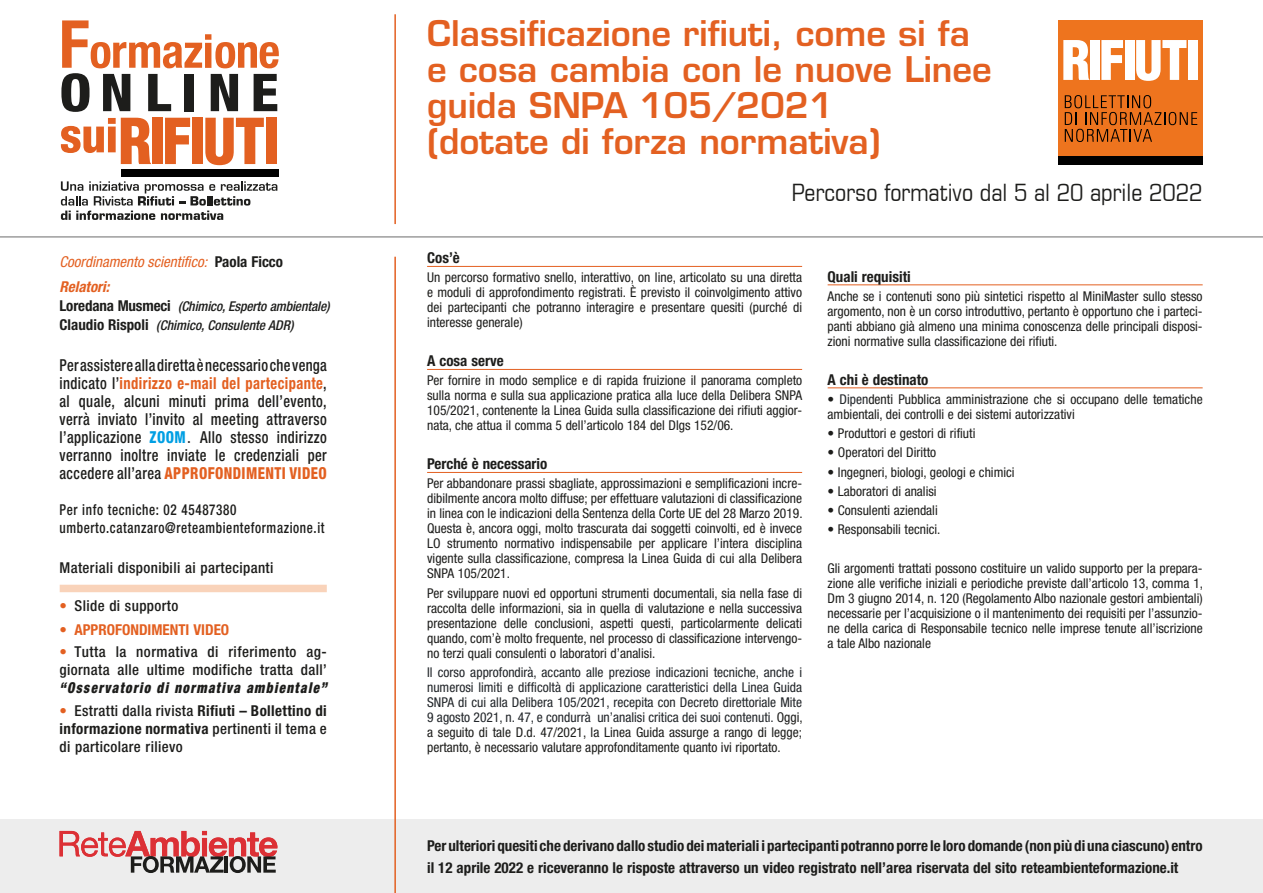
<style>
.page{position:relative;width:1263px;height:893px;background:#fff}
.page>*{position:absolute;margin:0;border:0;box-sizing:border-box;transform-origin:0 0}
.t1{font:600 34.5px/36px "Eurostile";color:#e36021}
.t2{font:condensed 24px "Eurostile";color:#1d1d1b}
.t3{font:500 condensed 16.5px/18px "Helvetica Neue LT Std";letter-spacing:.03em;color:#1d1d1b;text-align:justify;scale:.88 1}
.t4{font:700 condensed 15px/22.5px "Helvetica Neue LT Std";color:#1d1d1b}
.t5{font:500 condensed 15px/18px "Helvetica Neue LT Std";letter-spacing:.025em;color:#1d1d1b}
.t6{font:500 condensed 15px/18px "Helvetica Neue LT Std";letter-spacing:.045em;color:#1d1d1b;scale:.88 1}
.t7{font:italic condensed 15px "Helvetica Neue LT Std";color:#e36021}
.t8{font:italic 900 condensed 15px "Helvetica Neue LT Std";letter-spacing:.1em;color:#1d1d1b;scale:.88 1}
.t9{font:700 condensed 15px "Helvetica Neue LT Std";color:#e36021}
.t10{font:italic 700 condensed 15px "Helvetica Neue LT Std";color:#e36021}
.t11{font:condensed 13.5px/15px "Helvetica Neue LT Std";color:#1d1d1b;text-align:justify}
.t12{font:condensed 13.5px/15px "Helvetica Neue LT Std";color:#212529;text-align:justify}
.t13{font:italic 500 condensed 13.5px/19.5px "Helvetica Neue LT Std";letter-spacing:-.01em;color:#1d1d1b}
.s1{font-weight:700;font-style:normal;color:#1d1d1b}
.s2{font-weight:700;font-style:normal;font-size:15px}
.s3{font-weight:700;color:#e36021}
.s4{font-weight:800;color:#009fe3}
.s5{font-family:"Times";font-weight:400;font-stretch:normal;font-size:18px}
.s6{font-weight:800;color:#e36021}
.s7{color:#e36021}
.s8{font-weight:500}
.s9{font-weight:700}
.s10{color:#1d1d1b}
.s11{color:#212529}
</style>
<div class="page">
<div style="left:0;top:820px;width:1263px;height:73px;background:#ededed"></div>
<hr style="left:394px;top:257px;width:2px;height:636px;background:#e36021">
<hr style="left:0;top:236px;width:1263px;height:2px;background:#9d9d9d">
<hr style="left:394px;top:14px;width:2px;height:210px;background:#e36021">
<div style="left:60px;top:585px;width:267px;height:7px;background:#f9d3ba"></div>
<div style="left:1058px;top:20px;width:144px;height:145px;background:#ee741e"></div>
<svg style="left:1063px;top:40px;width:26px;height:40px"></svg>
<div style="left:1090px;top:40px;width:9px;height:40px;background:#fff"></div>
<svg style="left:1101px;top:40px;width:22px;height:40px"></svg>
<div style="left:1125px;top:40px;width:9px;height:40px;background:#fff"></div>
<svg style="left:1136px;top:40px;width:50px;height:41px"></svg>
<div style="left:1188px;top:40px;width:10px;height:40px;background:#fff"></div>
<div style="left:1058px;top:157px;width:145px;height:8px;background:#000"></div>
<svg style="left:1065px;top:95px;width:132px;height:47px"></svg>
<svg style="left:61px;top:20px;width:218px;height:92px"></svg>
<div style="left:121px;top:169px;width:157px;height:8px;background:#000"></div>
<svg style="left:61px;top:118px;width:90px;height:46px"></svg>
<div style="left:152px;top:118px;width:11px;height:46px;background:#e36021"></div>
<svg style="left:165px;top:118px;width:25px;height:46px"></svg>
<div style="left:192px;top:118px;width:11px;height:46px;background:#e36021"></div>
<svg style="left:205px;top:118px;width:59px;height:47px"></svg>
<div style="left:266px;top:118px;width:11px;height:46px;background:#e36021"></div>
<svg style="left:61px;top:181px;width:216px;height:39px"></svg>
<hr style="left:427px;top:266px;width:375px;height:1px;background:#e36021">
<hr style="left:427px;top:369px;width:375px;height:1px;background:#e36021">
<hr style="left:427px;top:472px;width:375px;height:1px;background:#e36021">
<hr style="left:828px;top:284px;width:375px;height:1px;background:#e36021">
<hr style="left:828px;top:387px;width:375px;height:1px;background:#e36021">
<svg style="left:60px;top:831px;width:217px;height:42px"></svg>
<p class="t7" style="left:60px;top:253px;width:225px">Coordinamento scientifico: <span class="s1">Paola Ficco</span></p>
<p class="t10" style="left:60px;top:278px;width:51px">Relatori:</p>
<p class="t13" style="left:60px;top:297px;width:272px"><span class="s2">Loredana Musmeci</span> (Chimico, Esperto ambientale)<br><span class="s2">Claudio Rispoli</span> (Chimico, Consulente ADR)</p>
<p class="t3" style="left:60px;top:356px;width:305px">Per assistere alla diretta è necessario che venga indicato l’<span class="s3">indirizzo e-mail del partecipante</span>, al quale, alcuni minuti prima dell’evento, verrà inviato l’invito al meeting attraverso l’applicazione <span class="s4">ZOOM</span><span class="s5">.</span> Allo stesso indirizzo verranno inoltre inviate le credenziali per accedere all’area <span class="s6">APPROFONDIMENTI VIDEO</span></p>
<p class="t6" style="left:60px;top:501px;width:303px">Per info tecniche: 02 45487380 umberto.catanzaro@reteambienteformazione.it</p>
<p class="t5" style="left:60px;top:558px;width:215px">Materiali disponibili ai partecipanti</p>
<p class="t5" style="left:60px;top:597px;width:120px"><span class="s7">•</span> Slide di supporto</p>
<p class="t9" style="left:60px;top:621px;width:171px"><span class="s8">•</span> APPROFONDIMENTI VIDEO</p>
<p class="t5" style="left:60px;top:643px;width:269px"><span class="s7">•</span> Tutta la normativa di riferimento ag&shy;giornata alle ultime modifiche tratta dall’</p>
<p class="t8" style="left:60px;top:679px;width:305px">“Osservatorio di normativa ambientale”</p>
<p class="t5" style="left:60px;top:701px;width:269px;text-align:justify"><span class="s7">•</span> Estratti dalla rivista <span class="s9">Rifiuti – Bollettino di informazione normativa</span> pertinenti il tema e di particolare rilievo</p>
<h1 class="t1" style="left:427px;top:15px;width:566px">Classificazione rifiuti, come si fa e cosa cambia con le nuove Linee guida SNPA 105/2021<br>(dotate di forza normativa)</h1>
<h2 class="t2" style="left:792px;top:178px;width:412px">Percorso formativo dal 5 al 20 aprile 2022</h2>
<p class="t4" style="left:427px;top:246px;width:34px">Cos’è</p>
<p class="t11" style="left:427px;top:270px;width:377px">Un percorso formativo snello, interattivo, on line, articolato su una diretta e moduli di approfondimento registrati. È previsto il coinvolgimento attivo dei partecipanti che potranno interagire e presentare quesiti (purché di interesse generale)</p>
<p class="t4" style="left:427px;top:349px;width:78px">A cosa serve</p>
<p class="t11" style="left:427px;top:373px;width:377px">Per fornire in modo semplice e di rapida fruizione il panorama completo sulla norma e sulla sua applicazione pratica alla luce della Delibera SNPA 105/2021, contenente la Linea Guida sulla classificazione dei rifiuti aggior&shy;nata, che attua il comma 5 dell’articolo 184 del Dlgs 152/06.</p>
<p class="t4" style="left:427px;top:452px;width:122px">Perché è necessario</p>
<p class="t11" style="left:427px;top:476px;width:377px">Per abbandonare prassi sbagliate, approssimazioni e semplificazioni incre&shy;dibilmente ancora molto diffuse; per effettuare valutazioni di classificazione in linea con le indicazioni della Sentenza della Corte UE del 28 Marzo 2019.<br>Questa è, ancora oggi, molto trascurata dai soggetti coinvolti, ed è invece LO strumento normativo indispensabile per applicare l’intera disciplina vigente sulla classificazione, compresa la Linea Guida di cui alla Delibera SNPA 105/2021.</p>
<p class="t11" style="left:427px;top:585px;width:377px">Per sviluppare nuovi ed opportuni strumenti documentali, sia nella fase di raccolta delle informazioni, sia in quella di valutazione e nella successiva presentazione delle conclusioni, aspetti questi, particolarmente delicati quando, com’è molto frequente, nel processo di classificazione intervengo&shy;no terzi quali consulenti o laboratori d’analisi.</p>
<p class="t12" style="left:427px;top:664px;width:377px">Il corso approfondirà, accanto alle preziose indicazioni tecniche, anche i numerosi limiti e difficoltà di applicazione caratteristici della Linea Guida SNPA di cui alla Delibera 105/2021, recepita con Decreto direttoriale Mite 9 agosto 2021, n. 47, e condurrà un’analisi critica dei suoi contenuti. <span class="s10">Oggi, a seguito di tale D.d. 47/2021, la Linea Guida assurge a rango di legge; pertanto, è necessario valutare approfonditamente quanto ivi riportato.</span></p>
<p class="t4" style="left:828px;top:265px;width:85px">Quali requisiti</p>
<p class="t11" style="left:828px;top:288px;width:377px">Anche se i contenuti sono più sintetici rispetto al MiniMaster sullo stesso argomento, non è un corso introduttivo, pertanto è opportuno che i parteci&shy;panti abbiano già almeno una minima conoscenza delle principali disposi&shy;zioni normative sulla classificazione dei rifiuti.</p>
<p class="t4" style="left:828px;top:368px;width:102px">A chi è destinato</p>
<p class="t11" style="left:828px;top:391px;width:376px">• <span class="s11">Dipen</span>denti Pubblica amministrazione che si occupano delle tematiche ambientali, dei controlli e dei sistemi autorizzativi</p>
<p class="t11" style="left:828px;top:426px;width:149px">• Produttori e gestori di rifiuti</p>
<p class="t11" style="left:828px;top:445px;width:110px">• Operatori del Diritto</p>
<p class="t11" style="left:828px;top:464px;width:189px">• Ingegneri, biologi, geologi e chimici</p>
<p class="t11" style="left:828px;top:483px;width:111px">• Laboratori di analisi</p>
<p class="t11" style="left:828px;top:503px;width:112px">• Consulenti aziendali</p>
<p class="t11" style="left:828px;top:522px;width:114px">• Responsabili tecnici.</p>
<p class="t11" style="left:828px;top:560px;width:377px">Gli argomenti trattati possono costituire un valido supporto per la prepara&shy;zione alle verifiche iniziali e periodiche previste dall’articolo 13, comma 1, Dm 3 giugno 2014, n. 120 (Regolamento Albo nazionale gestori ambientali) necessarie per l’acquisizione o il mantenimento dei requisiti per l’assunzio&shy;ne della carica di Responsabile tecnico nelle imprese tenute all’iscrizione a tale Albo nazionale</p>
<p class="t4" style="left:427px;top:834px;width:777px">Per ulteriori quesiti che derivano dallo studio dei materiali i partecipanti potranno porre le loro domande (non più di una ciascuno) entro il 12 aprile 2022 e riceveranno le risposte attraverso un video registrato nell’area riservata del sito reteambienteformazione.it</p>
</div>
